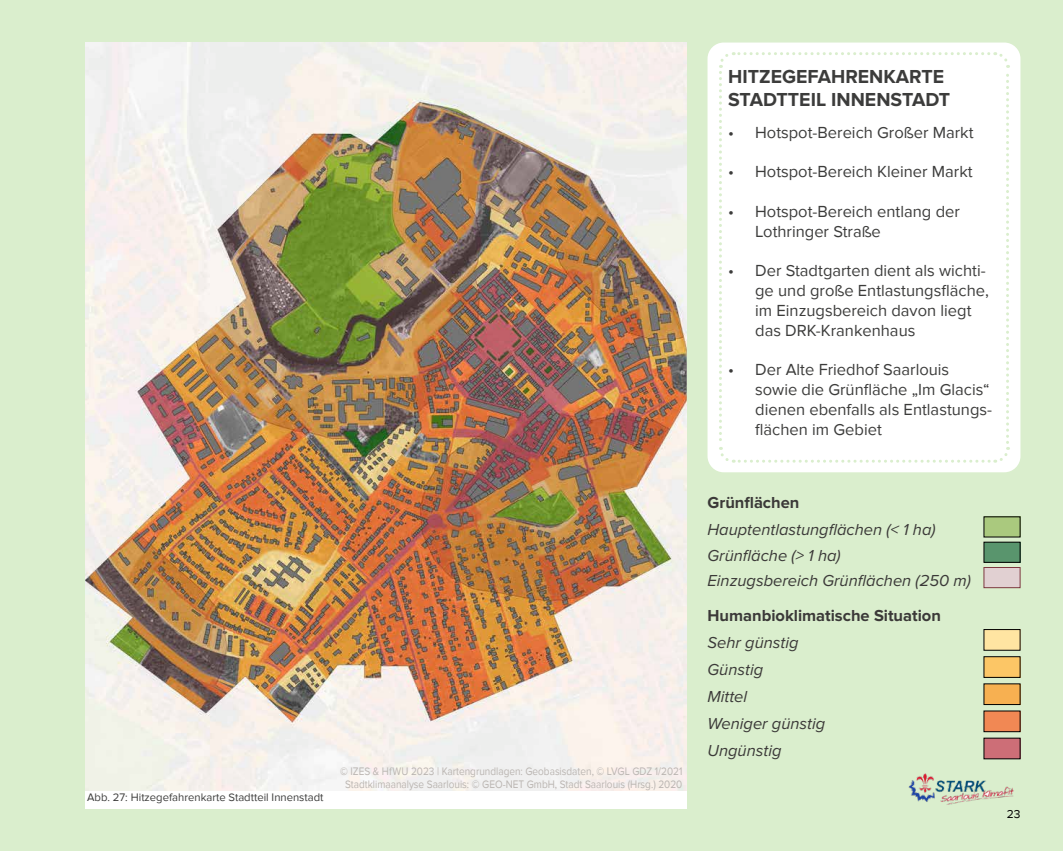
<style>
.page{position:relative;width:1063px;height:851px;background:#fff}
.page>*{position:absolute;margin:0;border:0;box-sizing:border-box;transform-origin:0 0}
.t1{font:700 19.5px/23.4px "Proxima Nova";color:#3c3c3b}
.t2{font:16.5px/19.8px "Proxima Nova";color:#3c3c3b}
.t3{font:italic 16.5px/27px "Proxima Nova";color:#3b3938}
.t4{font:700 16.5px "Proxima Nova";color:#3b3938}
.t5{font:12px "Proxima Nova";color:#000}
.t6{font:11.25px/13.5px "Proxima Nova";color:#bab5b1;text-align:center;scale:.89 1}
.t7{font:11.25px "Proxima Nova";color:#3c3c3b}
</style>
<div class="page">
<div style="left:0;top:0;width:1063px;height:850px;background:#daeecd"></div>
<img style="left:908px;top:773px;width:106px;height:32px">
<div style="left:708px;top:43px;width:312px;height:429px;background:#fff;border-radius:16px"></div>
<svg style="left:719px;top:52px;width:291px;height:411px"></svg>
<div style="left:984px;top:542px;width:36px;height:20px;background:#59956d"></div>
<div style="left:984px;top:541px;width:36px;height:21px;border:1px solid #000"></div>
<div style="left:984px;top:516px;width:36px;height:21px;background:#aac97e"></div>
<div style="left:984px;top:567px;width:36px;height:21px;background:#e1d0d2;border:1px solid #7d3840"></div>
<div style="left:984px;top:629px;width:36px;height:21px;background:#ffe5a2"></div>
<div style="left:984px;top:629px;width:36px;height:21px;border:1px solid #000"></div>
<div style="left:984px;top:656px;width:36px;height:21px;background:#fcc666"></div>
<div style="left:984px;top:656px;width:36px;height:21px;border:1px solid #000"></div>
<div style="left:984px;top:683px;width:36px;height:21px;background:#f7b051"></div>
<div style="left:984px;top:710px;width:36px;height:21px;background:#f18854"></div>
<div style="left:984px;top:710px;width:36px;height:22px;border:1px solid #000"></div>
<div style="left:984px;top:738px;width:36px;height:20px;background:#cd6e77"></div>
<img style="left:85px;top:43px;width:602px;height:748px">
<div style="left:85px;top:791px;width:602px;height:17px;background:#fff"></div>
<p class="t7" style="left:87px;top:791px;width:238px">Abb. 27: Hitzegefahrenkarte Stadtteil Innenstadt</p>
<p class="t6" style="left:340px;top:764px;width:386px">© IZES &amp; HfWU 2023 | Kartengrundlagen: Geobasisdaten, © LVGL GDZ 1/2021<br>Stadtklimaanalyse Saarlouis: © GEO-NET GmbH, Stadt Saarlouis (Hrsg.) 2020</p>
<p class="t1" style="left:728px;top:65px;width:224px">HITZEGEFAHRENKARTE<br>STADTTEIL INNENSTADT</p>
<p class="t2" style="left:728px;top:122px;width:247px">• Hotspot-Bereich Großer Markt</p>
<p class="t2" style="left:728px;top:162px;width:246px">• Hotspot-Bereich Kleiner Markt</p>
<p class="t2" style="left:755px;top:201px;width:206px;text-indent:-27px">• Hotspot-Bereich entlang der<br>Lothringer Straße</p>
<p class="t2" style="left:755px;top:261px;width:235px;text-indent:-27px">• Der Stadtgarten dient als wichti&shy;ge und große Entlastungsfläche, im Einzugsbereich davon liegt das DRK-Krankenhaus</p>
<p class="t2" style="left:755px;top:360px;width:238px;text-indent:-27px">• Der Alte Friedhof Saarlouis sowie die Grünfläche „Im Glacis“ dienen ebenfalls als Entlastungs&shy;flächen im Gebiet</p>
<p class="t4" style="left:708px;top:493px;width:93px">Grünflächen</p>
<p class="t3" style="left:708px;top:517px;width:265px;line-height:25.5px">Hauptentlastungflächen (&lt; 1 ha)<br>Grünfläche (&gt; 1 ha)<br>Einzugsbereich Grünflächen (250 m)</p>
<p class="t4" style="left:708px;top:606px;width:235px">Humanbioklimatische Situation</p>
<p class="t3" style="left:708px;top:630px;width:119px">Sehr günstig<br>Günstig<br>Mittel<br>Weniger günstig<br>Ungünstig</p>
<p class="t5" style="left:1007px;top:806px;width:15px">23</p>
</div>
